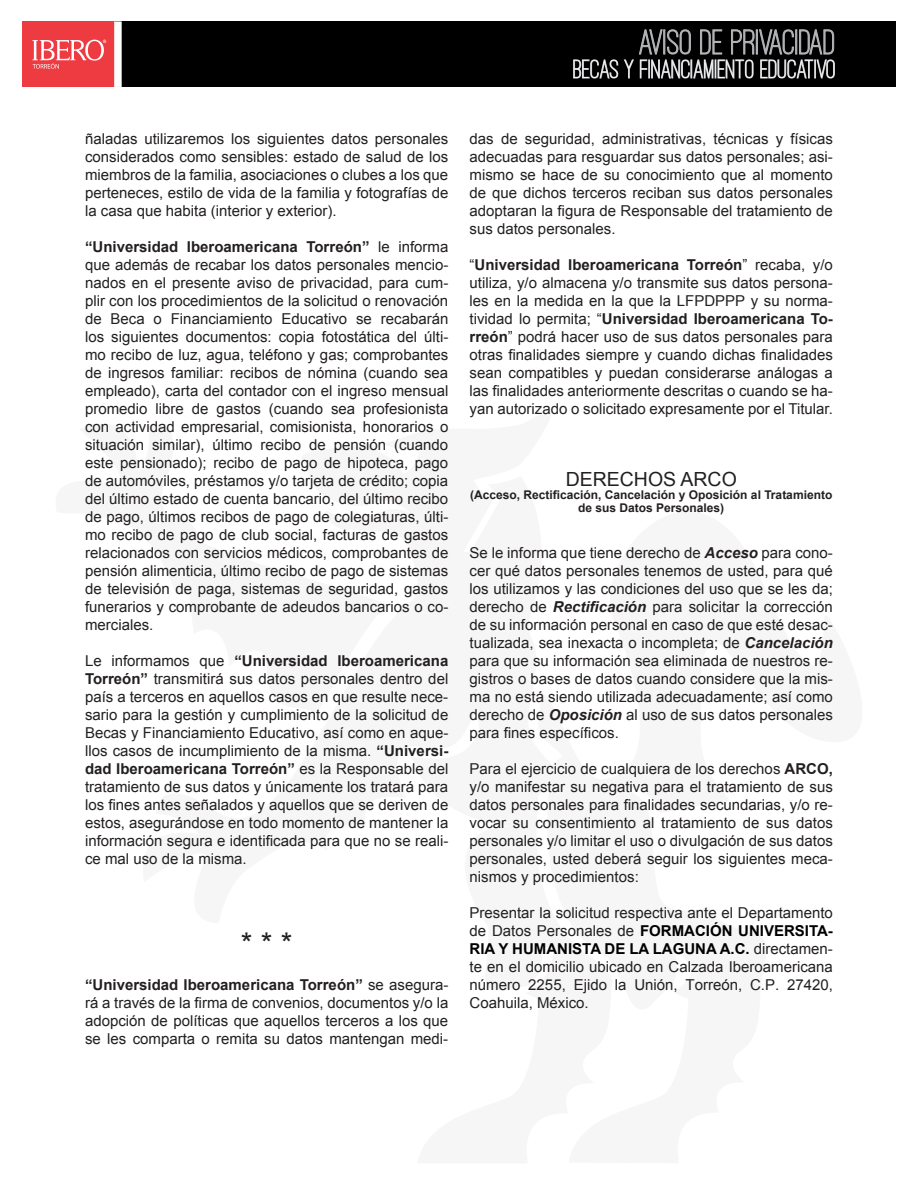
<style>
.page{position:relative;width:918px;height:1188px;background:#fff}
.page>*{position:absolute;margin:0;border:0;box-sizing:border-box;transform-origin:0 0}
.t1{font:500 36px "Ostrich Sans";color:#b4b5b8}
.t2{font:30px "Arial";color:#231f20}
.t3{font:500 27px "Ostrich Sans";color:#fff}
.t4{font:19.5px "Arial";color:#231f20}
.t5{font:15px/18px "Arial";color:#231f20;text-align:justify}
.t6{font:700 12px/12.9px "Arial";color:#231f20;text-align:center}
.s1{font-weight:700}
.s2{font-weight:700;font-style:italic}
.s3{font-weight:700;color:#000001}
</style>
<div class="page">
<div style="left:23px;top:21px;width:873px;height:66px;background:#000001"></div>
<div style="left:22px;top:21px;width:93px;height:66px;background:#ee3a41"></div>
<div style="left:114px;top:21px;width:8px;height:66px;background:#fff"></div>
<svg style="left:573px;top:29px;width:262px;height:50px"></svg>
<svg style="left:32px;top:40px;width:74px;height:29px"></svg>
<h1 class="t1" style="left:639px;top:25px;width:198px">AVISO DE PRIVACIDAD</h1>
<h3 class="t3" style="left:573px;top:56px;width:264px">BECAS Y FINANCIAMIENTO EDUCATIVO</h3>
<p class="t5" style="left:85px;top:130px;width:365px">ñaladas utilizaremos los siguientes datos personales considerados como sensibles: estado de salud de los miembros de la familia, asociaciones o clubes a los que perteneces, estilo de vida de la familia y fotografías de la casa que habita (interior y exterior).</p>
<p class="t5" style="left:85px;top:238px;width:365px"><span class="s1">“Universidad Iberoamericana Torreón”</span> le informa que además de recabar los datos personales mencio&shy;nados en el presente aviso de privacidad, para cum&shy;plir con los procedimientos de la solicitud o renovación de Beca o Financiamiento Educativo se recabarán los siguientes documentos: copia fotostática del últi&shy;mo recibo de luz, agua, teléfono y gas; comprobantes de ingresos familiar: recibos de nómina (cuando sea empleado), carta del contador con el ingreso mensual promedio libre de gastos (cuando sea profesionista con actividad empresarial, comisionista, honorarios o situación similar), último recibo de pensión (cuando este pensionado); recibo de pago de hipoteca, pago de automóviles, préstamos y/o tarjeta de crédito; copia del último estado de cuenta bancario, del último recibo de pago, últimos recibos de pago de colegiaturas, últi&shy;mo recibo de pago de club social, facturas de gastos relacionados con servicios médicos, comprobantes de pensión alimenticia, último recibo de pago de sistemas de televisión de paga, sistemas de seguridad, gastos funerarios y comprobante de adeudos bancarios o co&shy;merciales.</p>
<p class="t5" style="left:85px;top:652px;width:365px">Le informamos que <span class="s1">“Universidad Iberoamericana Torreón”</span> transmitirá sus datos personales dentro del país a terceros en aquellos casos en que resulte nece&shy;sario para la gestión y cumplimiento de la solicitud de Becas y Financiamiento Educativo, así como en aque&shy;llos casos de incumplimiento de la misma. <span class="s1">“Universi&shy;dad Iberoamericana Torreón”</span> es la Responsable del tratamiento de sus datos y únicamente los tratará para los fines antes señalados y aquellos que se deriven de estos, asegurándose en todo momento de mantener la información segura e identificada para que no se reali&shy;ce mal uso de la misma.</p>
<h2 class="t2" style="left:241px;top:923px;width:53px">* * *</h2>
<p class="t5" style="left:85px;top:976px;width:365px"><span class="s1">“Universidad Iberoamericana Torreón”</span> se asegura&shy;rá a través de la firma de convenios, documentos y/o la adopción de políticas que aquellos terceros a los que se les comparta o remita su datos mantengan medi-</p>
<p class="t5" style="left:470px;top:130px;width:365px">das de seguridad, administrativas, técnicas y físicas adecuadas para resguardar sus datos personales; asi&shy;mismo se hace de su conocimiento que al momento de que dichos terceros reciban sus datos personales adoptaran la figura de Responsable del tratamiento de sus datos personales.</p>
<p class="t5" style="left:470px;top:256px;width:365px">“<span class="s1">Universidad Iberoamericana Torreón</span>” recaba, y/o utiliza, y/o almacena y/o transmite sus datos persona&shy;les en la medida en la que la LFPDPPP y su norma&shy;tividad lo permita; “<span class="s1">Universidad Iberoamericana To&shy;rreón</span>” podrá hacer uso de sus datos personales para otras finalidades siempre y cuando dichas finalidades sean compatibles y puedan considerarse análogas a las finalidades anteriormente descritas o cuando se ha&shy;yan autorizado o solicitado expresamente por el Titular.</p>
<h3 class="t4" style="left:566px;top:466px;width:173px">DERECHOS ARCO</h3>
<p class="t6" style="left:470px;top:488px;width:364px">(Acceso, Rectificación, Cancelación y Oposición al Tratamiento de sus Datos Personales)</p>
<p class="t5" style="left:470px;top:544px;width:365px">Se le informa que tiene derecho de <span class="s2">Acceso</span> para cono&shy;cer qué datos personales tenemos de usted, para qué los utilizamos y las condiciones del uso que se les da; derecho de <span class="s2">Rectificación</span> para solicitar la corrección de su información personal en caso de que esté desac&shy;tualizada, sea inexacta o incompleta; de <span class="s2">Cancelación </span>para que su información sea eliminada de nuestros re&shy;gistros o bases de datos cuando considere que la mis&shy;ma no está siendo utilizada adecuadamente; así como derecho de <span class="s2">Oposición</span> al uso de sus datos personales para fines específicos.</p>
<p class="t5" style="left:470px;top:760px;width:365px">Para el ejercicio de cualquiera de los derechos <span class="s1">ARCO, </span>y/o manifestar su negativa para el tratamiento de sus datos personales para finalidades secundarias, y/o re&shy;vocar su consentimiento al tratamiento de sus datos personales y/o limitar el uso o divulgación de sus datos personales, usted deberá seguir los siguientes meca&shy;nismos y procedimientos:</p>
<p class="t5" style="left:470px;top:904px;width:365px">Presentar la solicitud respectiva ante el Departamento de Datos Personales de <span class="s3">FORMACIÓN UNIVERSITA-RIA Y HUMANISTA DE LA LAGUNA A.C.</span> directamen&shy;te en el domicilio ubicado en Calzada Iberoamericana número 2255, Ejido la Unión, Torreón, C.P. 27420, Coahuila, México.</p>
</div>
